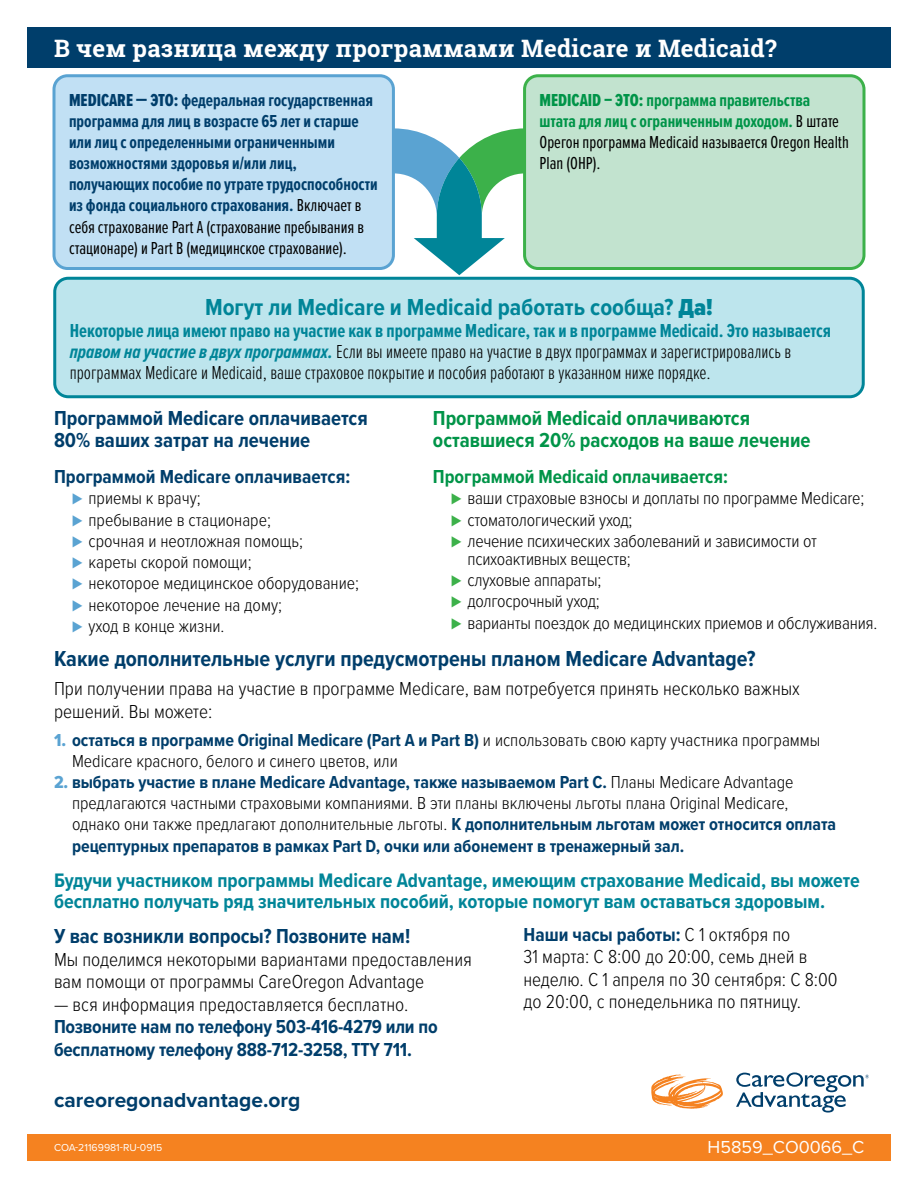
<style>
.page{position:relative;width:918px;height:1188px;background:#fff}
.page>*{position:absolute;margin:0;border:0;box-sizing:border-box;transform-origin:0 0}
.t1{font:700 24px "Roboto Slab";letter-spacing:.01em;color:#fff}
.t2{font:700 24px "Proxima Nova Cond";color:#008598}
.t3{font:700 22.5px "Proxima Nova Cond";color:#003e6b}
.t4{font:700 21px/22.5px "Proxima Nova Cond";color:#003e6b}
.t5{font:700 21px/22.5px "Proxima Nova Cond";color:#009448}
.t6{font:700 21px "Proxima Nova";color:#003e6b}
.t7{font:700 20.25px/21px "Proxima Nova Cond";color:#008598}
.t8{font:300 19.5px/22.5px "Proxima Nova Cond";color:#000}
.t9{font:300 19.5px/21px "Proxima Nova Ex Cn";color:#000}
.t10{font:700 19.5px/22.5px "Proxima Nova Cond";letter-spacing:-.01em;color:#003e6b}
.t11{font:700 19.5px "Proxima Nova Cond";color:#009448}
.t12{font:300 18px/21.3px "Proxima Nova Cond";letter-spacing:-.01em;color:#000}
.t13{font:700 18px/21.5px "Proxima Nova Cond";color:#003e6b}
.t14{font:700 18px/21px "Proxima Nova Ex Cn";color:#003e6b}
.t15{font:18px/21px "Proxima Nova Ex Cn";color:#000}
.t16{font:18px "Proxima Nova";color:#fff}
.t17{font:10.5px "Proxima Nova";color:#fff}
.s1{font-family:"Proxima Nova Ex Cn Extrabld";font-weight:400}
.s2{font-weight:400;color:#000}
.s3{font-family:"Proxima Nova Ex Cn Extrabld";color:#009448}
.s4{font-weight:700;color:#009448}
.s5{font-weight:900}
.s6{font-weight:700;color:#008598}
.s7{font-weight:700;font-style:italic;color:#008598}
.s8{color:#3cb14a}
.s9{font-family:"Proxima Nova Cond Extrabld";font-weight:400;color:#5aa3d2}
.s10{font-weight:700;color:#003e6b}
.s11{font-weight:300;color:#000}
.s12{color:#5aa3d2}
</style>
<div class="page">
<svg style="left:395px;top:128px;width:128px;height:147px"></svg>
<div style="left:27px;top:1134px;width:864px;height:27px;background:#f58220"></div>
<div style="left:27px;top:27px;width:864px;height:41px;background:#003e6b"></div>
<svg style="left:651px;top:1074px;width:72px;height:35px"></svg>
<svg style="left:736px;top:1072px;width:133px;height:41px"></svg>
<div style="left:54px;top:76px;width:339px;height:192px;background:#c1e0f4;border-radius:14px"></div>
<div style="left:52px;top:74px;width:343px;height:196px;border:3px solid #5aa3d2;border-radius:14px"></div>
<div style="left:55px;top:278px;width:808px;height:119px;background:#bde5ed;border-radius:14px"></div>
<div style="left:53px;top:277px;width:812px;height:121px;border:3px solid #008598;border-radius:14px"></div>
<div style="left:525px;top:76px;width:339px;height:192px;background:#c2e3cf;border-radius:14px"></div>
<div style="left:523px;top:74px;width:343px;height:196px;border:3px solid #3cb14a;border-radius:14px"></div>
<h1 class="t1" style="left:54px;top:31px;width:724px">В чем разница между программами Medicare и Medicaid?</h1>
<p class="t14" style="left:69px;top:90px;width:310px"><span class="s1">MEDICARE — ЭТО:</span> федеральная государственная программа для лиц в возрасте 65 лет и старше или лиц с определенными ограниченными возможностями здоровья и/или лиц, получающих пособие по утрате трудоспособности из фонда социального страхования. <span class="s2">Включает в себя страхование Part A (страхование пребывания в стационаре) и Part B (медицинское страхование).</span></p>
<p class="t15" style="left:540px;top:89px;width:311px"><span class="s3">MEDICAID – ЭТО:</span> <span class="s4">программа правительства штата для лиц с ограниченным доходом.</span> В штате Орегон программа Medicaid называется Oregon Health Plan (OHP).</p>
<h1 class="t2" style="left:205px;top:289px;width:509px">Могут ли Medicare и Medicaid работать сообща? <span class="s5">Да!</span></h1>
<p class="t9" style="left:70px;top:319px;width:763px"><span class="s6">Некоторые лица имеют право на участие как в программе Medicare, так и в программе Medicaid. Это называется </span><span class="s7">правом на участие в двух программах.</span> Если вы имеете право на участие в двух программах и зарегистрировались в программах Medicare и Medicaid, ваше страховое покрытие и пособия работают в указанном ниже порядке.</p>
<p class="t5" style="left:433px;top:406px;width:379px">Программой Medicaid оплачиваются оставшиеся 20% расходов на ваше лечение</p>
<p class="t11" style="left:433px;top:462px;width:296px">Программой Medicaid оплачивается:</p>
<p class="t12" style="left:451px;top:487px;width:415px"><span class="s8">⊲</span> ваши страховые взносы и доплаты по программе Medicare; <span class="s8">⊲</span> стоматологический уход;<br><span class="s8">⊲</span> лечение психических заболеваний и зависимости от</p>
<p class="t12" style="left:451px;top:547px;width:428px;text-indent:17px">психоактивных веществ;<br><span class="s8">⊲</span> слуховые аппараты;<br><span class="s8">⊲</span> долгосрочный уход;<br><span class="s8">⊲</span> варианты поездок до медицинских приемов и обслуживания.</p>
<p class="t3" style="left:54px;top:642px;width:703px">Какие дополнительные услуги предусмотрены планом Medicare Advantage?</p>
<p class="t8" style="left:54px;top:677px;width:747px">При получении права на участие в программе Medicare, вам потребуется принять несколько важных решений. Вы можете:</p>
<p class="t12" style="left:72px;top:728px;width:750px;text-indent:-18px"><span class="s9">1.</span> <span class="s10">остаться в программе Original Medicare (Part A и Part B)</span> и использовать свою карту участника программы<br>Medicare красного, белого и синего цветов, или</p>
<p class="t13" style="left:72px;top:770px;width:766px;text-indent:-18px"><span class="s9">2.</span> выбрать участие в плане Medicare Advantage, также называемом Part C. <span class="s11">Планы Medicare Advantage предлагаются частными страховыми компаниями. В эти планы включены льготы плана Original Medicare, однако они также предлагают дополнительные льготы.</span> К дополнительным льготам может относится оплата рецептурных препаратов в рамках Part D, очки или абонемент в тренажерный зал.</p>
<p class="t7" style="left:54px;top:869px;width:807px">Будучи участником программы Medicare Advantage, имеющим страхование Medicaid, вы можете бесплатно получать ряд значительных пособий, которые помогут вам оставаться здоровым.</p>
<p class="t4" style="left:54px;top:925px;width:358px">У вас возникли вопросы? Позвоните нам!</p>
<p class="t8" style="left:54px;top:947px;width:419px">Мы поделимся некоторыми вариантами предоставления вам помощи от программы CareOregon Advantage</p>
<p class="t8" style="left:54px;top:992px;width:356px">— вся информация предоставляется бесплатно.</p>
<p class="t10" style="left:54px;top:1015px;width:385px">Позвоните нам по телефону 503-416-4279 или по бесплатному телефону 888-712-3258, TTY 711.</p>
<p class="t4" style="left:54px;top:406px;width:315px">Программой Medicare оплачивается<br>80% ваших затрат на лечение</p>
<p class="t10" style="left:54px;top:465px;width:298px">Программой Medicare оплачивается:</p>
<p class="t12" style="left:72px;top:487px;width:289px"><span class="s12">⊲</span> приемы к врачу;<br><span class="s12">⊲</span> пребывание в стационаре;<br><span class="s12">⊲</span> срочная и неотложная помощь;<br><span class="s12">⊲</span> кареты скорой помощи;<br><span class="s12">⊲</span> некоторое медицинское оборудование; <span class="s12">⊲</span> некоторое лечение на дому;<br><span class="s12">⊲</span> уход в конце жизни.</p>
<p class="t8" style="left:524px;top:922px;width:316px"><span class="s10">Наши часы работы:</span> С 1 октября по<br>31 марта: С 8:00 до 20:00, семь дней в неделю. С 1 апреля по 30 сентября: С 8:00 до 20:00, с понедельника по пятницу.</p>
<p class="t6" style="left:54px;top:1084px;width:248px">careoregonadvantage.org</p>
<p class="t17" style="left:54px;top:1140px;width:110px">COA-21169981-RU-0915</p>
<p class="t16" style="left:708px;top:1134px;width:158px">H5859_CO0066_C</p>
<p class="t16" style="left:703px;top:1134px;width:163px">XXXXX XXXXXX X</p>
</div>
